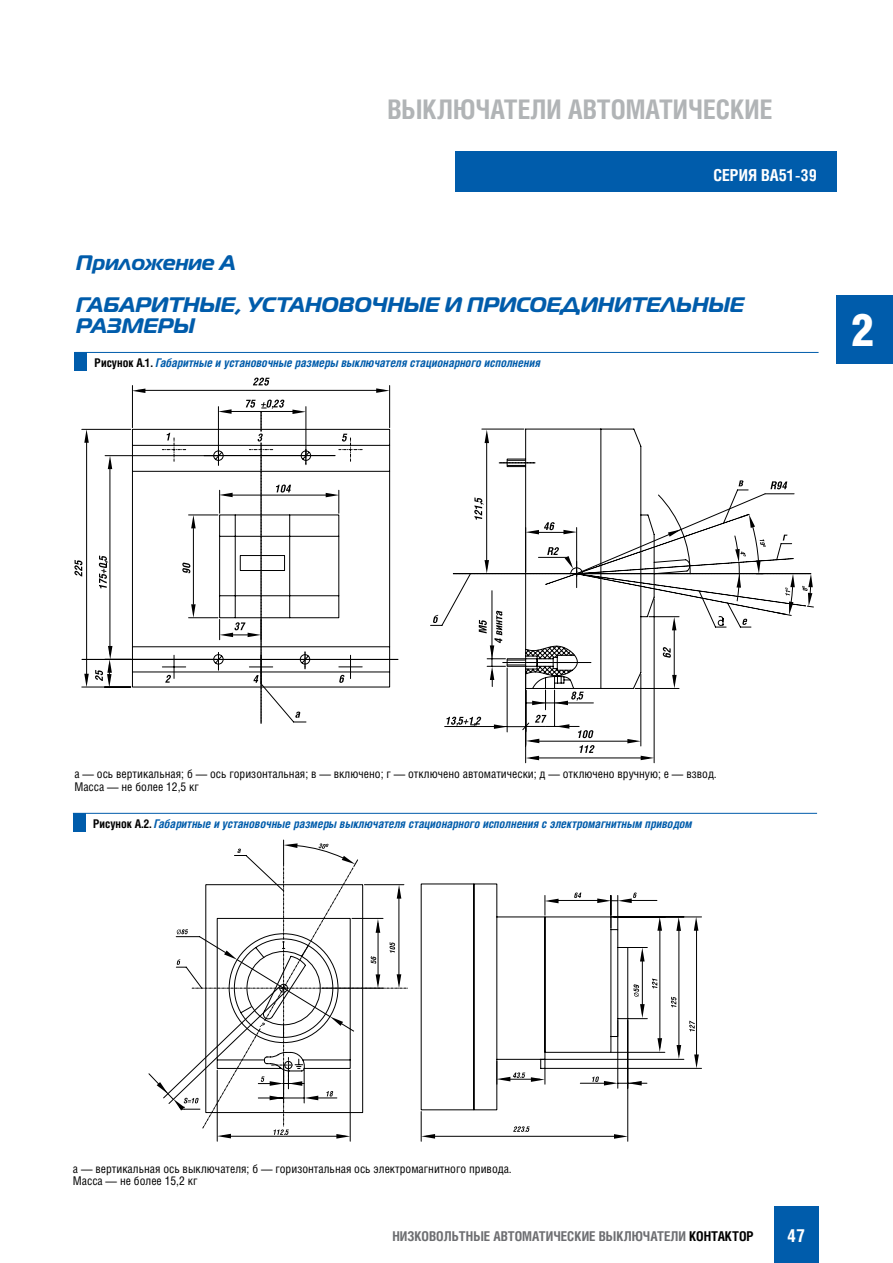
<style>
.page{position:relative;width:893px;height:1263px;background:#fff}
.page>*{position:absolute;margin:0;border:0;box-sizing:border-box;transform-origin:0 0}
.t1{font:900 45px "Helios Cond";color:#fff}
.t2{font:700 27px "Helios Cond";color:#b1b4b6}
.t3{font:italic 700 21px/42.3px "Magistral";color:#005cab}
.t4{font:700 18px "Helios Cond";color:#fff}
.t5{font:700 16.5px "Helios Cond";color:#fff}
.t6{font:700 13.5px "Helios Cond";color:#6d6e71}
.t7{font:12px/12.8px "Helios Cond";color:#000}
.t8{font:italic 700 12px "Helios Cond";color:#005cab}
.s1{font-style:normal;color:#000}
.s2{color:#000}
</style>
<div class="page">
<div style="left:455px;top:151px;width:381px;height:40px;background:#005cab"></div>
<div style="left:836px;top:296px;width:57px;height:68px;background:#005cab"></div>
<div style="left:774px;top:1206px;width:45px;height:57px;background:#005cab"></div>
<div style="left:74px;top:352px;width:13px;height:18px;background:#005cab"></div>
<hr style="left:74px;top:352px;width:745px;height:1px;background:#005cab">
<svg style="left:253px;top:378px;width:17px;height:7px"></svg>
<svg style="left:74px;top:560px;width:7px;height:16px"></svg>
<svg style="left:81px;top:385px;width:574px;height:378px"></svg>
<svg style="left:376px;top:388px;width:14px;height:5px"></svg>
<svg style="left:108px;top:456px;width:4px;height:13px"></svg>
<svg style="left:84px;top:429px;width:5px;height:14px"></svg>
<svg style="left:132px;top:388px;width:13px;height:5px"></svg>
<svg style="left:641px;top:756px;width:13px;height:4px"></svg>
<svg style="left:627px;top:739px;width:14px;height:4px"></svg>
<svg style="left:526px;top:756px;width:13px;height:4px"></svg>
<svg style="left:526px;top:739px;width:13px;height:4px"></svg>
<svg style="left:556px;top:724px;width:13px;height:5px"></svg>
<svg style="left:530px;top:724px;width:16px;height:5px"></svg>
<svg style="left:261px;top:407px;width:269px;height:324px"></svg>
<svg style="left:106px;top:493px;width:26px;height:82px"></svg>
<svg style="left:132px;top:428px;width:523px;height:262px"></svg>
<svg style="left:162px;top:433px;width:24px;height:28px"></svg>
<svg style="left:204px;top:400px;width:158px;height:65px"></svg>
<svg style="left:82px;top:646px;width:178px;height:41px"></svg>
<svg style="left:260px;top:442px;width:395px;height:282px"></svg>
<svg style="left:474px;top:480px;width:340px;height:225px"></svg>
<div style="left:73px;top:813px;width:13px;height:18px;background:#005cab"></div>
<hr style="left:73px;top:813px;width:744px;height:1px;background:#005cab">
<svg style="left:176px;top:840px;width:182px;height:149px"></svg>
<svg style="left:149px;top:1070px;width:43px;height:40px"></svg>
<svg style="left:192px;top:867px;width:510px;height:275px"></svg>
<h2 class="t2" style="left:387px;top:91px;width:387px">ВЫКЛЮЧАТЕЛИ АВТОМАТИЧЕСКИЕ</h2>
<h3 class="t5" style="left:713px;top:164px;width:105px">СЕРИЯ ВА51-39</h3>
<h3 class="t3" style="left:76px;top:242px;width:669px">Приложение А<br>ГАБАРИТНЫЕ, УСТАНОВОЧНЫЕ И ПРИСОЕДИНИТЕЛЬНЫЕ</h3>
<h3 class="t3" style="left:76px;top:305px;width:120px">РАЗМЕРЫ</h3>
<p class="t8" style="left:94px;top:355px;width:448px"><span class="s1">Рисунок А.1.</span> Габаритные и установочные размеры выключателя стационарного исполнения</p>
<h1 class="t1" style="left:851px;top:302px;width:24px">2</h1>
<p class="t7" style="left:74px;top:767px;width:644px">а — ось вертикальная; б — ось горизонтальная; в — включено; г — отключено автоматически; д — отключено вручную; е — взвод.<br>Масса — не более 12,5 кг</p>
<p class="t8" style="left:93px;top:816px;width:601px"><span class="s1">Рисунок А.2.</span> Габаритные и установочные размеры выключателя стационарного исполнения с электромагнитным приводом</p>
<p class="t7" style="left:73px;top:1162px;width:440px">а — вертикальная ось выключателя; б — горизонтальная ось электромагнитного привода.<br>Масса — не более 15,2 кг</p>
<p class="t6" style="left:392px;top:1227px;width:363px">НИЗКОВОЛЬТНЫЕ АВТОМАТИЧЕСКИЕ ВЫКЛЮЧАТЕЛИ <span class="s2">КОНТАКТОР</span></p>
<h3 class="t4" style="left:787px;top:1223px;width:19px">47</h3>
</div>
